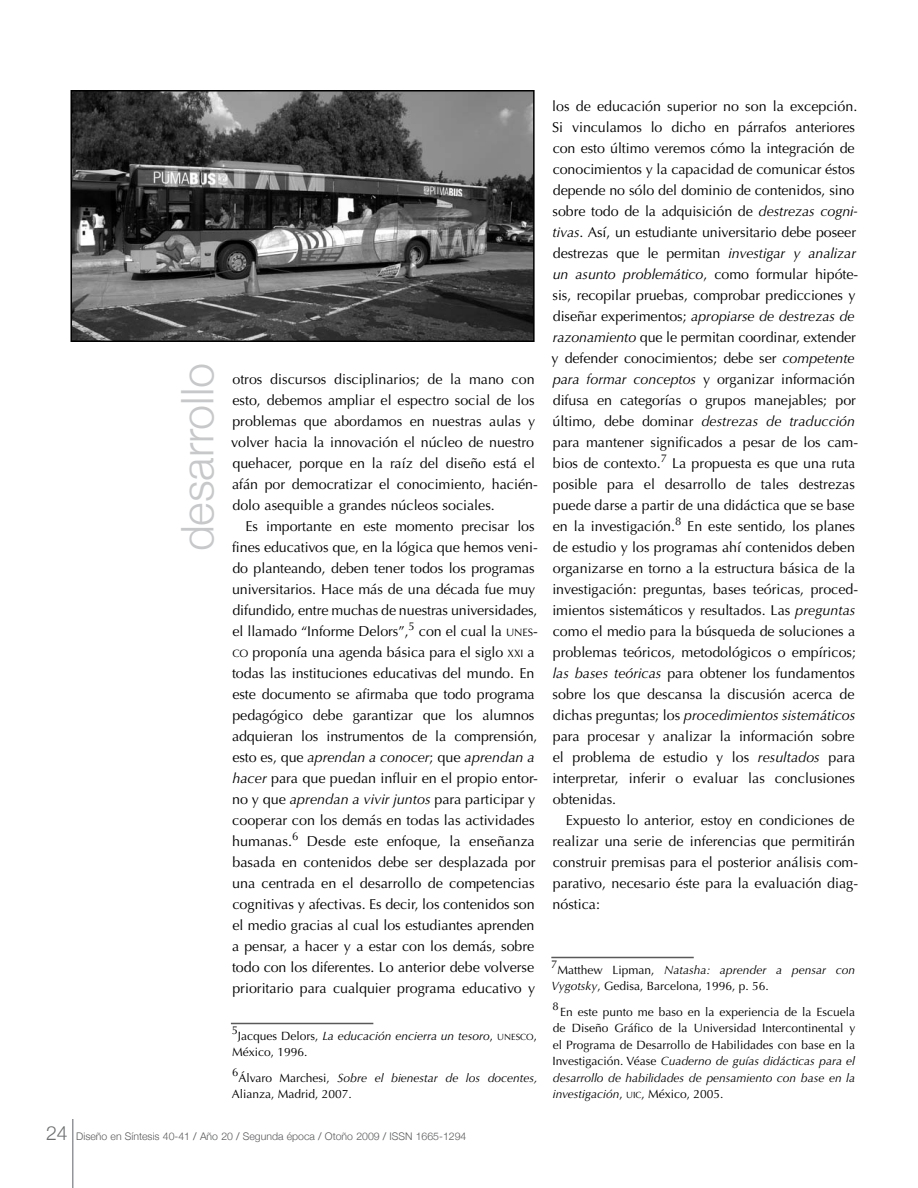
<style>
.page{position:relative;width:918px;height:1188px;background:#fff}
.page>*{position:absolute;margin:0;border:0;box-sizing:border-box;transform-origin:0 0}
.t1{font:300 45px "Helvetica Neue";color:#c6c8ca}
.t2{font:14.25px "Optima LT Std";color:#000}
.t3{font:italic 14.25px "Optima LT Std";color:#000}
.t4{font:12px/16.5px "Optima LT Std";color:#000}
.t5{font:11.25px "Optima LT Std";color:#000}
.t6{font:300 10.5px "Helvetica Neue";color:#58595b}
.s1{font-size:10.65px}
.s2{font-style:inherit}
.s3{font-style:normal}
.s4{font-style:italic}
.s5{font-size:9px}
.s6{font-size:19.5px;color:#6d6f71}
.s7{font-weight:400}
</style>
<div class="page">
<hr style="left:72px;top:1119px;width:2px;height:69px;background:#939598">
<hr style="left:231px;top:1023px;width:142px;height:1px;background:#58595b">
<hr style="left:551px;top:957px;width:143px;height:1px;background:#58595b">
<img style="left:73px;top:93px;width:459px;height:246px">
<div style="left:70px;top:90px;width:465px;height:252px;border:2px solid #000"></div>
<p class="t1" style="left:170px;top:551px;width:190px;rotate:-90deg">desarrollo</p>
<p class="t2" style="left:232px;top:371px;width:304px">otros discursos disciplinarios; de la mano con</p>
<p class="t2" style="left:232px;top:392px;width:304px">esto, debemos ampliar el espectro social de los</p>
<p class="t2" style="left:232px;top:413px;width:304px">problemas que abordamos en nuestras aulas y</p>
<p class="t2" style="left:231px;top:434px;width:304px">volver hacia la innovación el núcleo de nuestro</p>
<p class="t2" style="left:232px;top:455px;width:304px">quehacer, porque en la raíz del diseño está el</p>
<p class="t2" style="left:232px;top:476px;width:307px">afán por democratizar el conocimiento, hacién-</p>
<p class="t2" style="left:232px;top:497px;width:264px">dolo asequible a grandes núcleos sociales.</p>
<p class="t2" style="left:245px;top:518px;width:291px">Es importante en este momento precisar los</p>
<p class="t2" style="left:232px;top:539px;width:307px">fines educativos que, en la lógica que hemos veni-</p>
<p class="t2" style="left:232px;top:560px;width:304px">do planteando, deben tener todos los programas</p>
<p class="t2" style="left:232px;top:581px;width:305px">universitarios. Hace más de una década fue muy</p>
<p class="t2" style="left:232px;top:602px;width:307px">difundido, entre muchas de nuestras universidades,</p>
<p class="t2" style="left:232px;top:623px;width:307px">el llamado “Informe Delors”,<sup>5</sup> con el cual la <span class="s1">UNES</span><span class="s2">-</span></p>
<p class="t2" style="left:232px;top:644px;width:304px"><span class="s1">CO</span> proponía una agenda básica para el siglo <span class="s1">XXI</span> a</p>
<p class="t2" style="left:232px;top:665px;width:304px">todas las instituciones educativas del mundo. En</p>
<p class="t2" style="left:232px;top:686px;width:304px">este documento se afirmaba que todo programa</p>
<p class="t2" style="left:232px;top:707px;width:304px">pedagógico debe garantizar que los alumnos</p>
<p class="t2" style="left:232px;top:728px;width:307px">adquieran los instrumentos de la comprensión,</p>
<p class="t3" style="left:232px;top:749px;width:304px"><span class="s3">esto es, que</span> aprendan a conocer<span class="s3">; que</span> aprendan a</p>
<p class="t2" style="left:232px;top:770px;width:307px"><span class="s4">hacer</span> para que puedan influir en el propio entor-</p>
<p class="t2" style="left:232px;top:791px;width:305px">no y que <span class="s4">aprendan a vivir juntos</span> para participar y</p>
<p class="t2" style="left:232px;top:812px;width:304px">cooperar con los demás en todas las actividades</p>
<p class="t2" style="left:232px;top:833px;width:304px">humanas.<sup>6</sup> Desde este enfoque, la enseñanza</p>
<p class="t2" style="left:232px;top:854px;width:305px">basada en contenidos debe ser desplazada por</p>
<p class="t2" style="left:232px;top:875px;width:304px">una centrada en el desarrollo de competencias</p>
<p class="t2" style="left:232px;top:896px;width:304px">cognitivas y afectivas. Es decir, los contenidos son</p>
<p class="t2" style="left:232px;top:917px;width:304px">el medio gracias al cual los estudiantes aprenden</p>
<p class="t2" style="left:232px;top:938px;width:304px">a pensar, a hacer y a estar con los demás, sobre</p>
<p class="t2" style="left:232px;top:959px;width:304px">todo con los diferentes. Lo anterior debe volverse</p>
<p class="t2" style="left:232px;top:980px;width:304px">prioritario para cualquier programa educativo y</p>
<p class="t5" style="left:232px;top:1024px;width:8px">5</p>
<p class="t4" style="left:232px;top:1028px;width:306px;text-indent:6px">Jacques Delors, <span class="s4">La educación encierra un tesoro</span>, <span class="s5">UNESCO</span>,<br>México, 1996.</p>
<p class="t5" style="left:232px;top:1065px;width:8px">6</p>
<p class="t4" style="left:232px;top:1069px;width:307px;text-indent:7px">Álvaro Marchesi, <span class="s4">Sobre el bienestar de los docentes,<br></span>Alianza, Madrid, 2007.</p>
<p class="t6" style="left:46px;top:1130px;width:354px"><span class="s6">24</span> Diseño en Síntesis 40-41 <span class="s7">/</span> Año 20 <span class="s7">/</span> Segunda época <span class="s7">/</span> Otoño 2009 <span class="s7">/</span> issn</p>
<p class="t6" style="left:416px;top:1130px;width:52px">1665-1294</p>
<p class="t2" style="left:552px;top:98px;width:307px">los de educación superior no son la excepción.</p>
<p class="t2" style="left:552px;top:119px;width:304px">Si vinculamos lo dicho en párrafos anteriores</p>
<p class="t2" style="left:553px;top:140px;width:303px">con esto último veremos cómo la integración de</p>
<p class="t2" style="left:553px;top:161px;width:304px">conocimientos y la capacidad de comunicar éstos</p>
<p class="t2" style="left:553px;top:182px;width:303px">depende no sólo del dominio de contenidos, sino</p>
<p class="t2" style="left:553px;top:203px;width:307px">sobre todo de la adquisición de <span class="s4">destrezas cogni-</span></p>
<p class="t2" style="left:553px;top:224px;width:305px"><span class="s4">tivas</span>. Así, un estudiante universitario debe poseer</p>
<p class="t2" style="left:553px;top:245px;width:305px">destrezas que le permitan <span class="s4">investigar y analizar</span></p>
<p class="t3" style="left:553px;top:266px;width:307px">un asunto problemático<span class="s3">, como formular hipóte-</span></p>
<p class="t2" style="left:553px;top:287px;width:305px">sis, recopilar pruebas, comprobar predicciones y</p>
<p class="t3" style="left:553px;top:308px;width:303px"><span class="s3">diseñar experimentos;</span> apropiarse de destrezas de</p>
<p class="t2" style="left:553px;top:329px;width:305px"><span class="s4">razonamiento</span> que le permitan coordinar, extender</p>
<p class="t2" style="left:552px;top:350px;width:305px">y defender conocimientos; debe ser <span class="s4">competente</span></p>
<p class="t2" style="left:553px;top:371px;width:304px"><span class="s4">para formar conceptos</span> y organizar información</p>
<p class="t2" style="left:553px;top:392px;width:305px">difusa en categorías o grupos manejables; por</p>
<p class="t3" style="left:553px;top:413px;width:304px"><span class="s3">último, debe dominar</span> destrezas de traducción</p>
<p class="t2" style="left:553px;top:434px;width:307px">para mantener significados a pesar de los cam-</p>
<p class="t2" style="left:553px;top:455px;width:304px">bios de contexto.<sup>7</sup> La propuesta es que una ruta</p>
<p class="t2" style="left:553px;top:476px;width:304px">posible para el desarrollo de tales destrezas</p>
<p class="t2" style="left:553px;top:497px;width:303px">puede darse a partir de una didáctica que se base</p>
<p class="t2" style="left:553px;top:518px;width:304px">en la investigación.<sup>8</sup> En este sentido, los planes</p>
<p class="t2" style="left:553px;top:539px;width:304px">de estudio y los programas ahí contenidos deben</p>
<p class="t2" style="left:553px;top:560px;width:304px">organizarse en torno a la estructura básica de la</p>
<p class="t2" style="left:552px;top:581px;width:307px">investigación: preguntas, bases teóricas, proced-</p>
<p class="t2" style="left:552px;top:602px;width:305px">imientos sistemáticos y resultados. Las <span class="s4">preguntas</span></p>
<p class="t2" style="left:553px;top:623px;width:304px">como el medio para la búsqueda de soluciones a</p>
<p class="t2" style="left:553px;top:644px;width:305px">problemas teóricos, metodológicos o empíricos;</p>
<p class="t2" style="left:553px;top:665px;width:304px"><span class="s4">las bases teóricas</span> para obtener los fundamentos</p>
<p class="t2" style="left:553px;top:686px;width:304px">sobre los que descansa la discusión acerca de</p>
<p class="t3" style="left:553px;top:707px;width:304px"><span class="s3">dichas preguntas; los</span> procedimientos sistemáticos</p>
<p class="t2" style="left:553px;top:728px;width:303px">para procesar y analizar la información sobre</p>
<p class="t2" style="left:553px;top:749px;width:304px">el problema de estudio y los <span class="s4">resultados</span> para</p>
<p class="t2" style="left:552px;top:770px;width:304px">interpretar, inferir o evaluar las conclusiones</p>
<p class="t2" style="left:553px;top:791px;width:65px">obtenidas.</p>
<p class="t2" style="left:566px;top:812px;width:290px">Expuesto lo anterior, estoy en condiciones de</p>
<p class="t2" style="left:553px;top:833px;width:304px">realizar una serie de inferencias que permitirán</p>
<p class="t2" style="left:553px;top:854px;width:307px">construir premisas para el posterior análisis com-</p>
<p class="t2" style="left:553px;top:875px;width:307px">parativo, necesario éste para la evaluación diag-</p>
<p class="t2" style="left:553px;top:896px;width:49px">nóstica:</p>
<p class="t5" style="left:551px;top:958px;width:8px">7</p>
<p class="t4" style="left:551px;top:962px;width:305px;text-indent:6px">Matthew Lipman, <span class="s4">Natasha: aprender a pensar con<br>Vygotsky</span>, Gedisa, Barcelona, 1996, p. 56.</p>
<p class="t5" style="left:552px;top:999px;width:8px">8</p>
<p class="t4" style="left:552px;top:1003px;width:305px;text-align:justify;text-indent:8px">En este punto me baso en la experiencia de la Escuela de Diseño Gráfico de la Universidad Intercontinental y el Programa de Desarrollo de Habilidades con base en la Investigación. Véase <span class="s4">Cuaderno de guías didácticas para el desarrollo de habilidades de pensamiento con base en la investigación</span>, <span class="s5">UIC</span>, México, 2005.</p>
</div>
